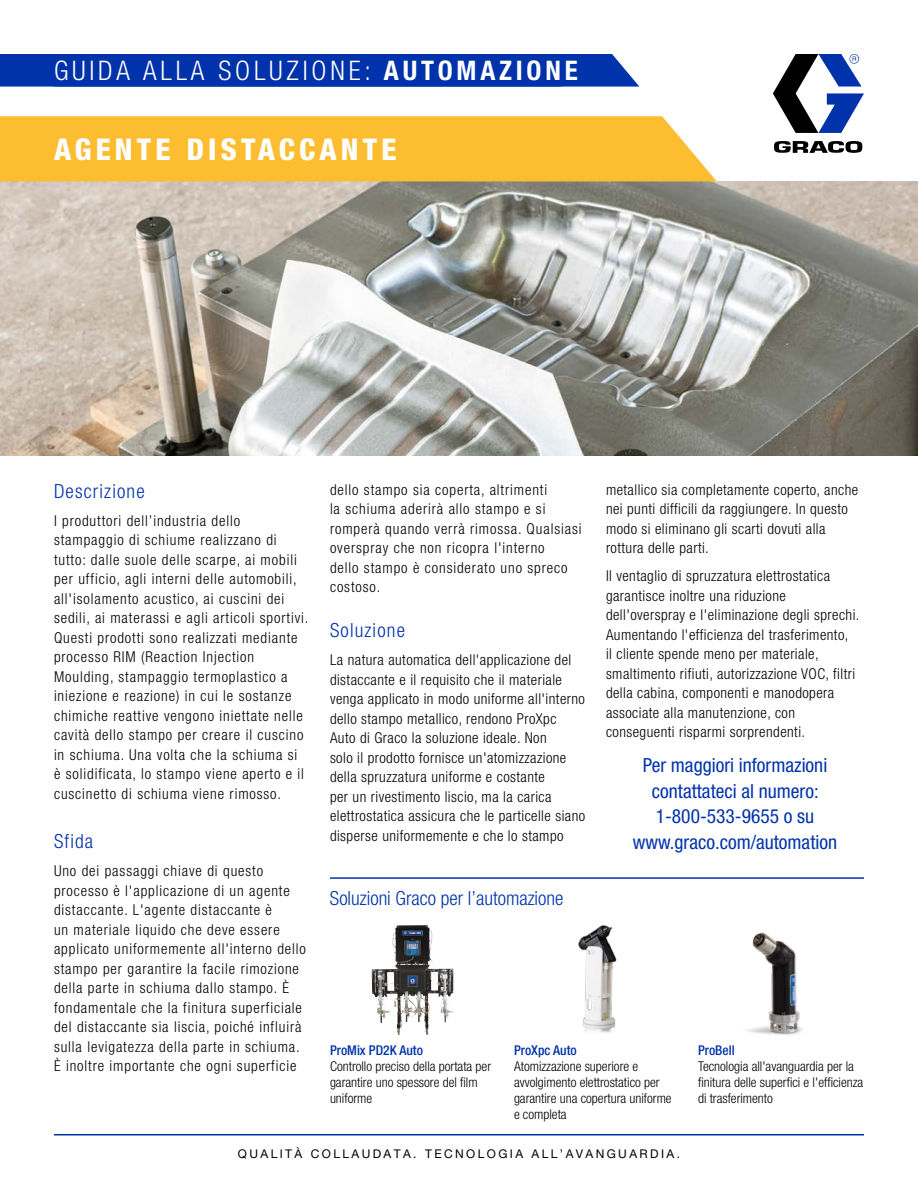
<style>
.page{position:relative;width:918px;height:1188px;background:#fff}
.page>*{position:absolute;margin:0;border:0;box-sizing:border-box;transform-origin:0 0}
.t1{font:800 condensed 30px "Helvetica Neue LT Std";letter-spacing:.14em;color:#fff}
.t2{font:300 condensed 27px "Helvetica Neue LT Std";letter-spacing:.14em;color:#fff}
.t3{font:condensed 19.5px/25.5px "Helvetica Neue LT Std";color:#0033ab;text-align:center}
.t4{font:300 condensed 19.5px "Helvetica Neue LT Std";color:#0033ab}
.t5{font:300 condensed 19.5px "Helvetica Neue LT Std";letter-spacing:.06em;color:#0033ab}
.t6{font:300 condensed 15px/19.5px "Helvetica Neue LT Std";letter-spacing:.06em;color:#000}
.t7{font:300 condensed 15px/19.5px "Helvetica Neue LT Std";letter-spacing:.03em;color:#000}
.t8{font:300 condensed 13.5px/16.2px "Helvetica Neue LT Std";color:#000}
.t9{font:500 condensed 13.5px "Helvetica Neue LT Std";color:#0033ab}
.t10{font:12px "Helvetica Neue LT Std";letter-spacing:.2em;color:#000}
.s1{font-weight:700}
</style>
<div class="page">
<hr style="left:54px;top:1134px;width:810px;height:2px;background:#0033ab">
<img style="left:0;top:181px;width:918px;height:275px">
<hr style="left:330px;top:877px;width:534px;height:2px;background:#0033ab">
<img style="left:747px;top:932px;width:55px;height:103px">
<img style="left:372px;top:925px;width:53px;height:98px">
<img style="left:578px;top:925px;width:39px;height:108px">
<svg style="left:773px;top:54px;width:91px;height:79px"></svg>
<svg style="left:774px;top:141px;width:89px;height:12px"></svg>
<div style="left:0;top:116px;width:717px;height:65px;background:#fcbd30"></div>
<div style="left:0;top:54px;width:639px;height:33px;background:#0033ab"></div>
<h2 class="t2" style="left:54px;top:55px;width:525px">GUIDA ALLA SOLUZIONE: <span class="s1">AUTOMAZIONE</span></h2>
<h1 class="t1" style="left:54px;top:130px;width:344px">AGENTE DISTACCANTE</h1>
<h3 class="t5" style="left:54px;top:480px;width:92px">Descrizione</h3>
<p class="t6" style="left:54px;top:511px;width:256px">I produttori dell’industria dello stampaggio di schiume realizzano di tutto: dalle suole delle scarpe, ai mobili per ufficio, agli interni delle automobili, all'isolamento acustico, ai cuscini dei sedili, ai materassi e agli articoli sportivi.<br>Questi prodotti sono realizzati mediante processo RIM (Reaction Injection Moulding, stampaggio termoplastico a iniezione e reazione) in cui le sostanze chimiche reattive vengono iniettate nelle cavità dello stampo per creare il cuscino in schiuma. Una volta che la schiuma si<br>è solidificata, lo stampo viene aperto e il cuscinetto di schiuma viene rimosso.</p>
<h3 class="t4" style="left:54px;top:830px;width:41px">Sfida</h3>
<p class="t6" style="left:54px;top:861px;width:253px">Uno dei passaggi chiave di questo processo è l'applicazione di un agente distaccante. L'agente distaccante è<br>un materiale liquido che deve essere applicato uniformemente all'interno dello stampo per garantire la facile rimozione della parte in schiuma dallo stampo. È fondamentale che la finitura superficiale del distaccante sia liscia, poiché influirà sulla levigatezza della parte in schiuma.<br>È inoltre importante che ogni superficie</p>
<p class="t6" style="left:330px;top:479px;width:253px">dello stampo sia coperta, altrimenti<br>la schiuma aderirà allo stampo e si romperà quando verrà rimossa. Qualsiasi overspray che non ricopra l'interno<br>dello stampo è considerato uno spreco costoso.</p>
<h3 class="t5" style="left:330px;top:619px;width:76px">Soluzione</h3>
<p class="t7" style="left:330px;top:650px;width:257px">La natura automatica dell'applicazione del distaccante e il requisito che il materiale venga applicato in modo uniforme all'interno dello stampo metallico, rendono ProXpc Auto di Graco la soluzione ideale. Non<br>solo il prodotto fornisce un'atomizzazione della spruzzatura uniforme e costante<br>per un rivestimento liscio, ma la carica elettrostatica assicura che le particelle siano disperse uniformemente e che lo stampo</p>
<h3 class="t4" style="left:330px;top:887px;width:235px">Soluzioni Graco per l’automazione</h3>
<p class="t7" style="left:606px;top:479px;width:254px">metallico sia completamente coperto, anche nei punti difficili da raggiungere. In questo modo si eliminano gli scarti dovuti alla rottura delle parti.</p>
<p class="t7" style="left:606px;top:566px;width:255px">Il ventaglio di spruzzatura elettrostatica garantisce inoltre una riduzione dell'overspray e l'eliminazione degli sprechi.<br>Aumentando l'efficienza del trasferimento,<br>il cliente spende meno per materiale, smaltimento rifiuti, autorizzazione VOC, filtri della cabina, componenti e manodopera associate alla manutenzione, con conseguenti risparmi sorprendenti.</p>
<h3 class="t3" style="left:633px;top:752px;width:206px">Per maggiori informazioni contattateci al numero:<br>1-800-533-9655 o su www.graco.com/automation</h3>
<p class="t9" style="left:330px;top:1042px;width:94px">ProMix PD2K Auto</p>
<p class="t8" style="left:330px;top:1058px;width:163px">Controllo preciso della portata per garantire uno spessore del film uniforme</p>
<p class="t9" style="left:514px;top:1042px;width:64px">ProXpc Auto</p>
<p class="t8" style="left:514px;top:1058px;width:159px">Atomizzazione superiore e avvolgimento elettrostatico per garantire una copertura uniforme e completa</p>
<p class="t9" style="left:698px;top:1042px;width:38px">ProBell</p>
<p class="t8" style="left:698px;top:1058px;width:167px">Tecnologia all'avanguardia per la finitura delle superfici e l'efficienza di trasferimento</p>
<p class="t10" style="left:238px;top:1146px;width:444px">QUALITÀ COLLAUDATA. TECNOLOGIA ALL’AVANGUARDIA.</p>
</div>
